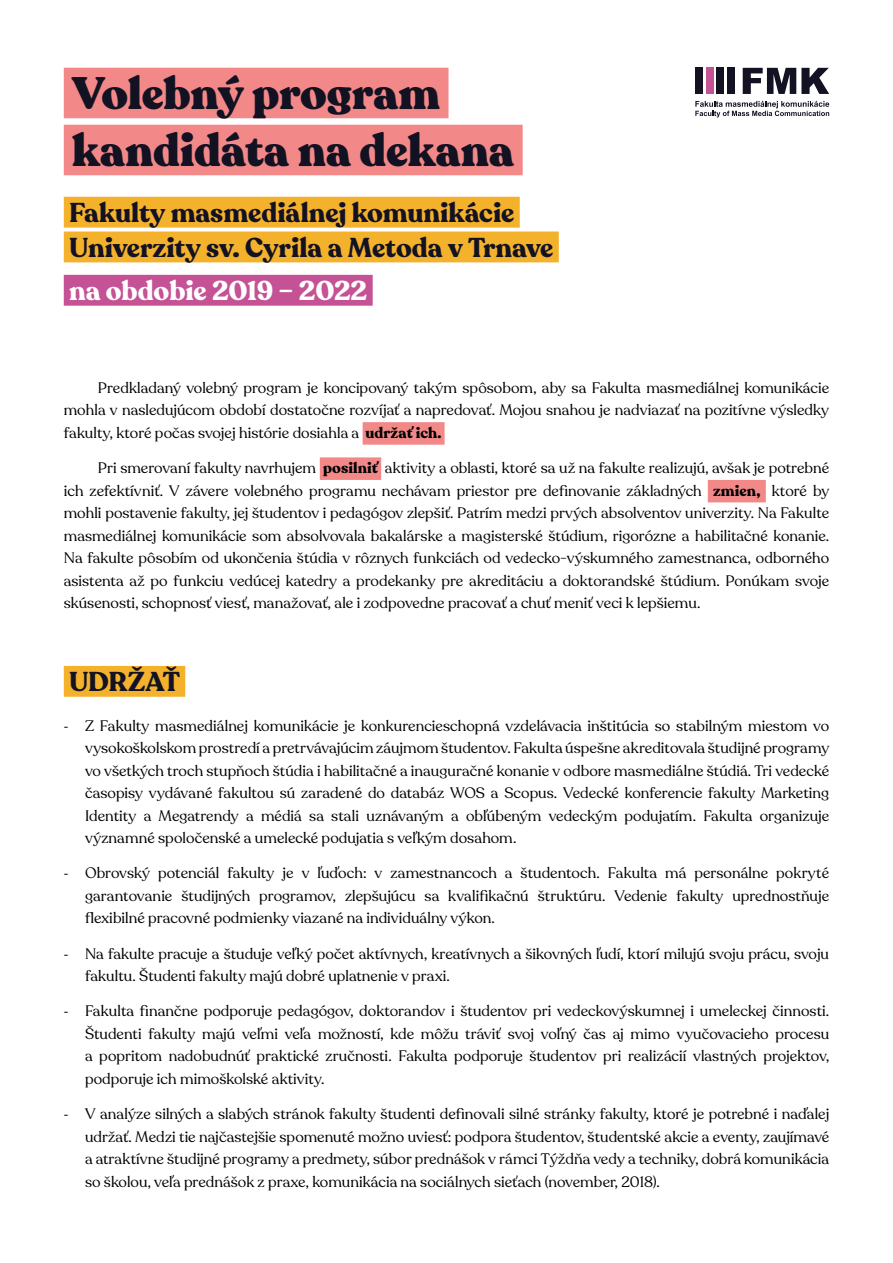
<style>
.page{position:relative;width:893px;height:1263px;background:#fff}
.page>*{position:absolute;margin:0;border:0;box-sizing:border-box;transform-origin:0 0}
.t1{font:900 45px/57px "Recoleta";letter-spacing:-.005em;color:#121223}
.t2{font:700 27px/34.8px "Recoleta";color:#121223}
.t3{font:700 27px "Recoleta";letter-spacing:-.005em;color:#fff}
.t4{font:15px/22.5px "Recoleta";letter-spacing:.005em;color:#000;text-align:justify}
.s1{font-weight:700}
.s2{font-family:"Calibri"}
</style>
<div class="page">
<div style="left:64px;top:68px;width:384px;height:50px;background:#f28888"></div>
<div style="left:64px;top:125px;width:459px;height:50px;background:#f28888"></div>
<div style="left:64px;top:197px;width:456px;height:31px;background:#f4b12b"></div>
<div style="left:64px;top:232px;width:495px;height:30px;background:#f4b12b"></div>
<div style="left:64px;top:275px;width:309px;height:31px;background:#c45295"></div>
<div style="left:363px;top:422px;width:82px;height:23px;background:#f28888"></div>
<div style="left:320px;top:457px;width:61px;height:23px;background:#f28888"></div>
<div style="left:708px;top:480px;width:58px;height:22px;background:#f28888"></div>
<div style="left:64px;top:666px;width:121px;height:31px;background:#f4b12b"></div>
<svg style="left:743px;top:68px;width:86px;height:26px"></svg>
<svg style="left:695px;top:101px;width:134px;height:17px"></svg>
<div style="left:727px;top:68px;width:8px;height:26px;background:#121223"></div>
<div style="left:716px;top:68px;width:8px;height:26px;background:#121223"></div>
<div style="left:706px;top:68px;width:8px;height:26px;background:#c45295"></div>
<div style="left:695px;top:68px;width:8px;height:26px;background:#121223"></div>
<h1 class="t1" style="left:72px;top:66px;width:443px">Volebný program kandidáta na dekana</h1>
<h2 class="t2" style="left:69px;top:196px;width:486px">Fakulty masmediálnej komunikácie<br>Univerzity sv. Cyrila a Metoda v Trnave</h2>
<h2 class="t3" style="left:69px;top:274px;width:300px">na obdobie 2019 – 2022</h2>
<p class="t4" style="left:64px;top:377px;width:767px;text-indent:34px">Predkladaný volebný program je koncipovaný takým spôsobom, aby sa Fakulta masmediálnej komunikácie mohla v nasledujúcom období dostatočne rozvíjať a napredovať. Mojou snahou je nadviazať na pozitívne výsledky fakulty, ktoré počas svojej histórie dosiahla a <span class="s1">udržať ich.</span></p>
<p class="t4" style="left:64px;top:457px;width:767px;text-indent:34px">Pri smerovaní fakulty navrhujem <span class="s1">posilniť</span> aktivity a oblasti, ktoré sa už na fakulte realizujú, avšak je potrebné ich zefektívniť. V závere volebného programu nechávam priestor pre definovanie základných <span class="s1">zmien,</span> ktoré by mohli postavenie fakulty, jej študentov i pedagógov zlepšiť. Patrím medzi prvých absolventov univerzity. Na Fakulte masmediálnej komunikácie som absolvovala bakalárske a magisterské štúdium, rigorózne a habilitačné konanie.<br>Na fakulte pôsobím od ukončenia štúdia v rôznych funkciách od vedecko-výskumného zamestnanca, odborného asistenta až po funkciu vedúcej katedry a prodekanky pre akreditáciu a doktorandské štúdium. Ponúkam svoje skúsenosti, schopnosť viesť, manažovať, ale i zodpovedne pracovať a chuť meniť veci k lepšiemu.</p>
<h2 class="t2" style="left:69px;top:665px;width:112px">UDRŽAŤ</h2>
<p class="t4" style="left:85px;top:714px;width:746px;text-indent:-21px"><span class="s2">-</span> Z Fakulty masmediálnej komunikácie je konkurencieschopná vzdelávacia inštitúcia so stabilným miestom vo vysokoškolskom prostredí a pretrvávajúcim záujmom študentov. Fakulta úspešne akreditovala študijné programy vo všetkých troch stupňoch štúdia i habilitačné a inauguračné konanie v odbore masmediálne štúdiá. Tri vedecké časopisy vydávané fakultou sú zaradené do databáz WOS a Scopus. Vedecké konferencie fakulty Marketing Identity a Megatrendy a médiá sa stali uznávaným a obľúbeným vedeckým podujatím. Fakulta organizuje významné spoločenské a umelecké podujatia s veľkým dosahom.</p>
<p class="t4" style="left:85px;top:862px;width:746px;text-indent:-21px"><span class="s2">-</span> Obrovský potenciál fakulty je v ľuďoch: v zamestnancoch a študentoch. Fakulta má personálne pokryté garantovanie študijných programov, zlepšujúcu sa kvalifikačnú štruktúru. Vedenie fakulty uprednostňuje flexibilné pracovné podmienky viazané na individuálny výkon.</p>
<p class="t4" style="left:85px;top:942px;width:745px;text-indent:-21px"><span class="s2">-</span> Na fakulte pracuje a študuje veľký počet aktívnych, kreatívnych a šikovných ľudí, ktorí milujú svoju prácu, svoju fakultu. Študenti fakulty majú dobré uplatnenie v praxi.</p>
<p class="t4" style="left:85px;top:1000px;width:746px;text-indent:-21px"><span class="s2">-</span> Fakulta finančne podporuje pedagógov, doktorandov i študentov pri vedeckovýskumnej i umeleckej činnosti.<br>Študenti fakulty majú veľmi veľa možností, kde môžu tráviť svoj voľný čas aj mimo vyučovacieho procesu a popritom nadobudnúť praktické zručnosti. Fakulta podporuje študentov pri realizácií vlastných projektov, podporuje ich mimoškolské aktivity.</p>
<p class="t4" style="left:85px;top:1103px;width:746px;text-indent:-21px"><span class="s2">-</span> V analýze silných a slabých stránok fakulty študenti definovali silné stránky fakulty, ktoré je potrebné i naďalej udržať. Medzi tie najčastejšie spomenuté možno uviesť: podpora študentov, študentské akcie a eventy, zaujímavé a atraktívne študijné programy a predmety, súbor prednášok v rámci Týždňa vedy a techniky, dobrá komunikácia so školou, veľa prednášok z praxe, komunikácia na sociálnych sieťach (november, 2018).</p>
</div>
